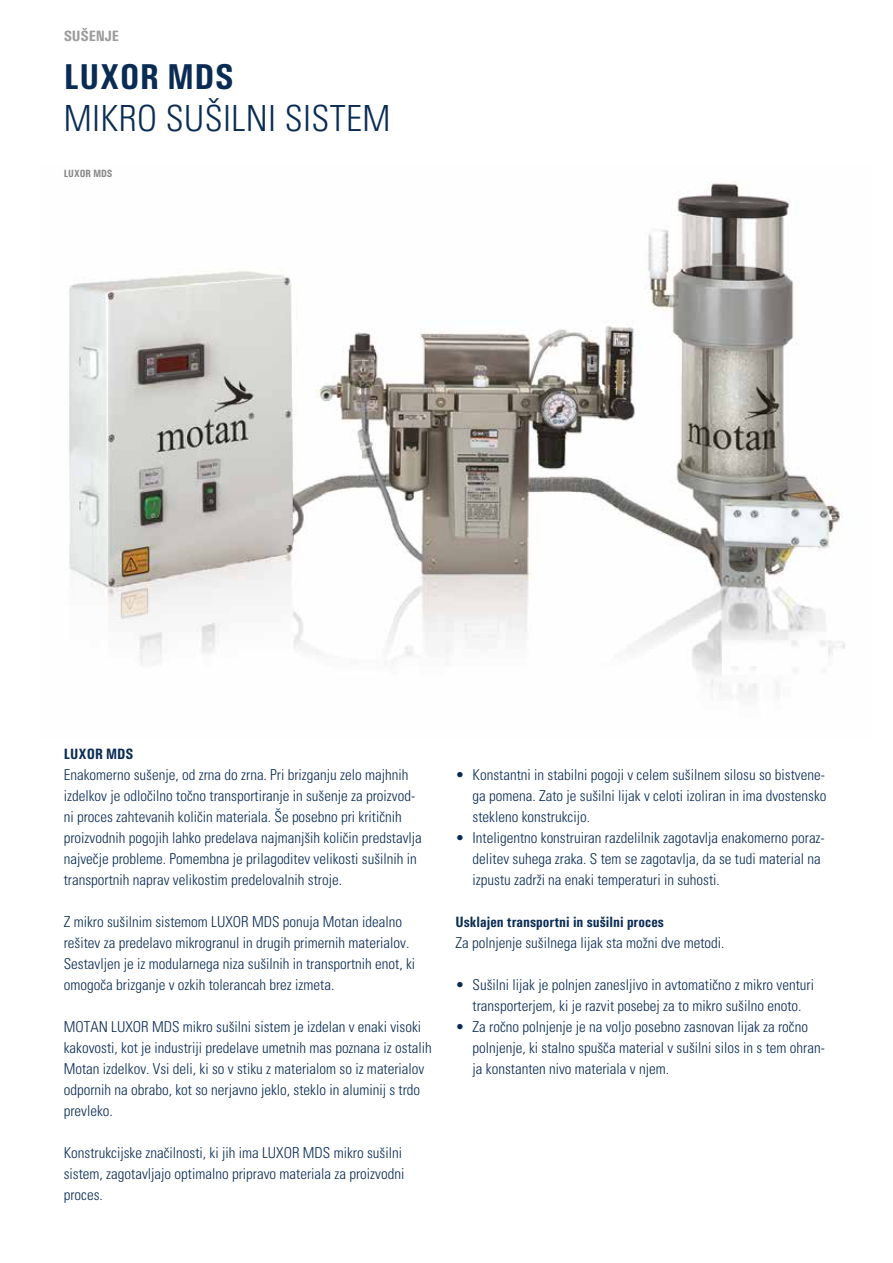
<style>
.page{position:relative;width:893px;height:1263px;background:#fff}
.page>*{position:absolute;margin:0;border:0;box-sizing:border-box;transform-origin:0 0}
.t1{font:300 condensed 36px "Univers";letter-spacing:.01em;color:#0a2c54}
.t2{font:700 36px "Univers Condensed";letter-spacing:.01em;color:#0a2c54}
.t3{font:300 condensed 15px/21px "Univers";color:#0a2c54}
.t4{font:700 15px "Univers Condensed";color:#0a2c54}
.t5{font:700 15px "Univers Condensed";letter-spacing:-.02em;color:#9c9c9d;scale:1.06 1}
.t6{font:700 10.5px "Univers Condensed";color:#868786}
</style>
<div class="page">
<img style="left:69px;top:181px;width:776px;height:515px">
<p class="t5" style="left:64px;top:27px;width:54px">SUŠENJE</p>
<h1 class="t2" style="left:64px;top:54px;width:172px">Luxor MDS</h1>
<h1 class="t1" style="left:64px;top:96px;width:268px">MIKRO SUŠILNI sIstem</h1>
<p class="t6" style="left:64px;top:167px;width:17px">LUXOR</p>
<p class="t6" style="left:93px;top:167px;width:21px">MDS</p>
<p class="t4" style="left:64px;top:744px;width:24px">LUXOR</p>
<p class="t4" style="left:106px;top:744px;width:29px">MDS</p>
<p class="t3" style="left:64px;top:764px;width:360px">Enakomerno sušenje, od zrna do zrna. Pri brizganju zelo majhnih izdelkov je odločilno točno transportiranje in sušenje za proizvod&shy;ni proces zahtevanih količin materiala. Še posebno pri kritičnih proizvodnih pogojih lahko predelava najmanjših količin predstavlja največje probleme. Pomembna je prilagoditev velikosti sušilnih in transportnih naprav velikostim predelovalnih stroje.</p>
<p class="t3" style="left:64px;top:911px;width:353px">Z mikro sušilnim sistemom LUXOR MDS ponuja Motan idealno rešitev za predelavo mikrogranul in drugih primernih materialov.<br>Sestavljen je iz modularnega niza sušilnih in transportnih enot, ki omogoča brizganje v ozkih tolerancah brez izmeta.</p>
<p class="t3" style="left:64px;top:1016px;width:370px">MOTAN LUXOR MDS mikro sušilni sistem je izdelan v enaki visoki kakovosti, kot je industriji predelave umetnih mas poznana iz ostalih Motan izdelkov. Vsi deli, ki so v stiku z materialom so iz materialov odpornih na obrabo, kot so nerjavno jeklo, steklo in aluminij s trdo prevleko.</p>
<p class="t3" style="left:64px;top:1142px;width:342px">Konstrukcijske značilnosti, ki jih ima LUXOR MDS mikro sušilni sistem, zagotavljajo optimalno pripravo materiala za proizvodni proces.</p>
<p class="t3" style="left:472px;top:764px;width:355px;text-align:justify;text-indent:-17px">• Konstantni in stabilni pogoji v celem sušilnem silosu so bistvene&shy;ga pomena. Zato je sušilni lijak v celoti izoliran in ima dvostensko stekleno konstrukcijo.</p>
<p class="t3" style="left:472px;top:827px;width:354px;text-indent:-17px">• Inteligentno konstruiran razdelilnik zagotavlja enakomerno poraz&shy;delitev suhega zraka. S tem se zagotavlja, da se tudi material na izpustu zadrži na enaki temperaturi in suhosti.</p>
<p class="t4" style="left:455px;top:913px;width:210px">Usklajen transportni in sušilni proces</p>
<p class="t3" style="left:455px;top:932px;width:270px">Za polnjenje sušilnega lijak sta možni dve metodi.</p>
<p class="t3" style="left:455px;top:974px;width:360px;text-align:center">• Sušilni lijak je polnjen zanesljivo in avtomatično z mikro venturi transporterjem, ki je razvit posebej za to mikro sušilno enoto.</p>
<p class="t3" style="left:472px;top:1016px;width:354px;text-indent:-17px">• Za ročno polnjenje je na voljo posebno zasnovan lijak za ročno polnjenje, ki stalno spušča material v sušilni silos in s tem ohran&shy;ja konstanten nivo materiala v njem.</p>
</div>
